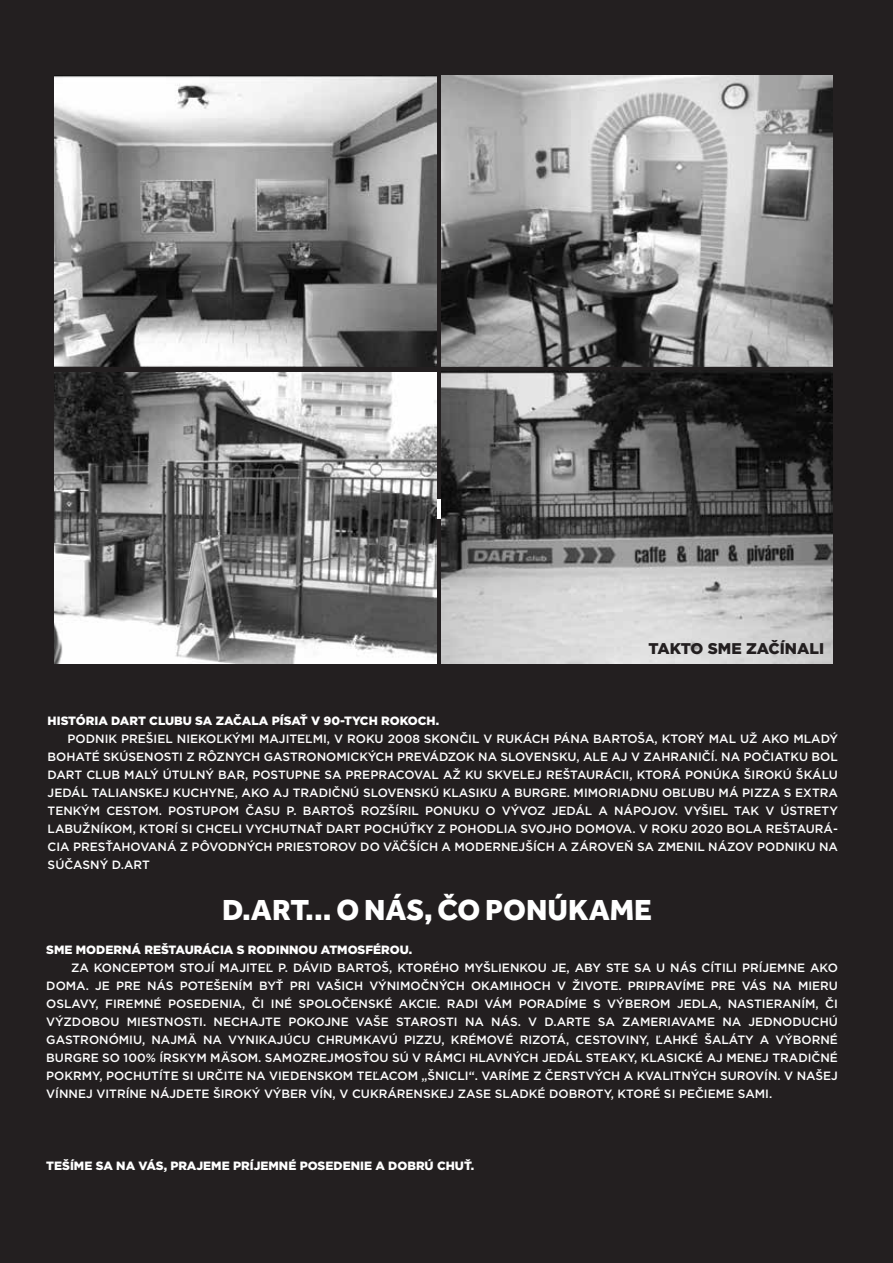
<style>
.page{position:relative;width:893px;height:1263px;background:#231f20}
.page>*{position:absolute;margin:0;border:0;box-sizing:border-box;transform-origin:0 0}
.t1{font:800 30px "Effra";color:#fff}
.t2{font:900 15.45px "Gotham";color:#231f20}
.t3{font:500 12px/18px "Gotham";color:#fff;text-align:justify}
.t4{font:900 12px "Gotham";color:#fff}
</style>
<div class="page">
<img style="left:54px;top:373px;width:383px;height:291px">
<img style="left:442px;top:370px;width:390px;height:294px">
<img style="left:54px;top:76px;width:383px;height:291px">
<img style="left:442px;top:76px;width:390px;height:291px">
<p class="t2" style="left:648px;top:638px;width:177px">TAKTO SME ZAČÍNALI</p>
<p class="t4" style="left:48px;top:712px;width:393px">HISTÓRIA DART CLUBU SA ZAČALA PÍSAŤ V 90-TYCH ROKOCH.</p>
<p class="t3" style="left:48px;top:729px;width:792px;text-indent:20px">PODNIK PREŠIEL NIEKOĽKÝMI MAJITEĽMI, V ROKU 2008 SKONČIL V RUKÁCH PÁNA BARTOŠA, KTORÝ MAL UŽ AKO MLADÝ BOHATÉ SKÚSENOSTI Z RÔZNYCH GASTRONOMICKÝCH PREVÁDZOK NA SLOVENSKU, ALE AJ V ZAHRANIČÍ. NA POČIATKU BOL DART CLUB MALÝ ÚTULNÝ BAR, POSTUPNE SA PREPRACOVAL AŽ KU SKVELEJ REŠTAURÁCII, KTORÁ PONÚKA ŠIROKÚ ŠKÁLU JEDÁL TALIANSKEJ KUCHYNE, AKO AJ TRADIČNÚ SLOVENSKÚ KLASIKU A BURGRE. MIMORIADNU OBĽUBU MÁ PIZZA S EXTRA TENKÝM CESTOM. POSTUPOM ČASU P. BARTOŠ ROZŠÍRIL PONUKU O VÝVOZ JEDÁL A NÁPOJOV. VYŠIEL TAK V ÚSTRETY LABUŽNÍKOM, KTORÍ SI CHCELI VYCHUTNAŤ DART POCHÚŤKY Z POHODLIA SVOJHO DOMOVA. V ROKU 2020 BOLA REŠTAURÁ-CIA PRESŤAHOVANÁ Z PÔVODNÝCH PRIESTOROV DO VÄČŠÍCH A MODERNEJŠÍCH A ZÁROVEŇ SA ZMENIL NÁZOV PODNIKU NA SÚČASNÝ D.ART</p>
<h1 class="t1" style="left:222px;top:891px;width:431px">D.ART... O NÁS, ČO PONÚKAME</h1>
<p class="t4" style="left:46px;top:942px;width:367px">SME MODERNÁ REŠTAURÁCIA S RODINNOU ATMOSFÉROU.</p>
<p class="t3" style="left:46px;top:959px;width:793px;text-indent:25px">ZA KONCEPTOM STOJÍ MAJITEĽ P. DÁVID BARTOŠ, KTORÉHO MYŠLIENKOU JE, ABY STE SA U NÁS CÍTILI PRÍJEMNE AKO DOMA. JE PRE NÁS POTEŠENÍM BYŤ PRI VAŠICH VÝNIMOČNÝCH OKAMIHOCH V ŽIVOTE. PRIPRAVÍME PRE VÁS NA MIERU OSLAVY, FIREMNÉ POSEDENIA, ČI INÉ SPOLOČENSKÉ AKCIE. RADI VÁM PORADÍME S VÝBEROM JEDLA, NASTIERANÍM, ČI VÝZDOBOU MIESTNOSTI. NECHAJTE POKOJNE VAŠE STAROSTI NA NÁS. V D.ARTE SA ZAMERIAVAME NA JEDNODUCHÚ GASTRONÓMIU, NAJMÄ NA VYNIKAJÚCU CHRUMKAVÚ PIZZU, KRÉMOVÉ RIZOTÁ, CESTOVINY, ĽAHKÉ ŠALÁTY A VÝBORNÉ BURGRE SO 100% ÍRSKYM MÄSOM. SAMOZREJMOSŤOU SÚ V RÁMCI HLAVNÝCH JEDÁL STEAKY, KLASICKÉ AJ MENEJ TRADIČNÉ POKRMY, POCHUTÍTE SI URČITE NA VIEDENSKOM TEĽACOM „ŠNICLI“. VARÍME Z ČERSTVÝCH A KVALITNÝCH SUROVÍN. V NAŠEJ VÍNNEJ VITRÍNE NÁJDETE ŠIROKÝ VÝBER VÍN, V CUKRÁRENSKEJ ZASE SLADKÉ DOBROTY, KTORÉ SI PEČIEME SAMI.</p>
<p class="t4" style="left:46px;top:1158px;width:429px">TEŠÍME SA NA VÁS, PRAJEME PRÍJEMNÉ POSEDENIE A DOBRÚ CHUŤ.</p>
</div>
